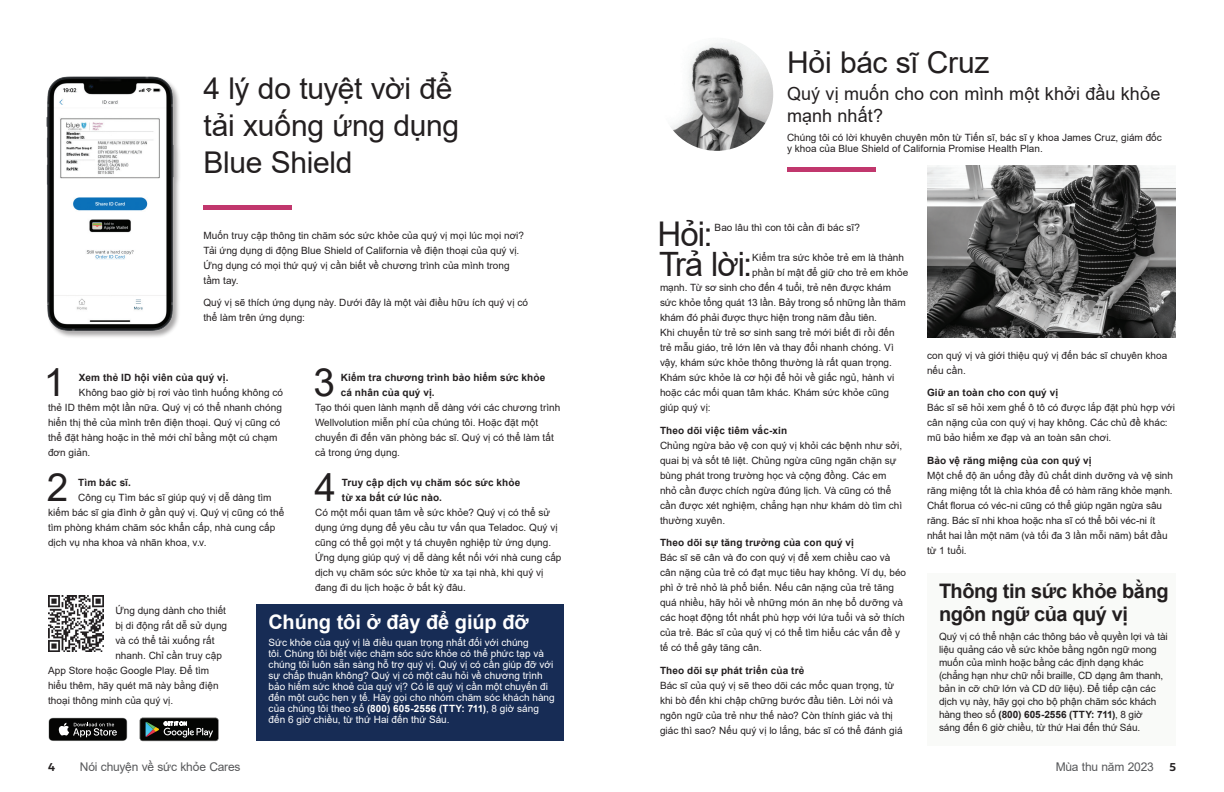
<style>
.page{position:relative;width:1224px;height:792px;background:#fff}
.page>*{position:absolute;margin:0;border:0;box-sizing:border-box;transform-origin:0 0}
.MC_BODY_12pt_DROP{font:38.8px "Arial";color:#231f20}
.B_BODY_Drop{font:34.1px "Arial";color:#231f20}
.B_BODY_Drop-2{font:33.6px "Arial";letter-spacing:-.03em;color:#231f20}
.B_HEAD_36{font:30px/37px "Arial";letter-spacing:-.01em;color:#231f20}
.B_CTA_Black_Hed{font:700 20px/23px "Arial";letter-spacing:-.025em;color:#231f20}
.B_CTA_White__Hed{font:700 20px "Arial";letter-spacing:-.005em;color:#fff}
.B_Q{font:18px/22px "Arial";letter-spacing:.005em;color:#231f20}
.t1{font:12px "Arial";letter-spacing:-.02em;color:#57585a}
.t2{font:12px "Fieldwork Geo Demibold";color:#231f20}
.B_BODY_12pt{font:10px/15px "Arial";letter-spacing:.005em;color:#231f20}
.MC_BODY_12pt_DROP-2{font:10px "Arial";letter-spacing:.005em;color:#231f20}
.B_CTA_White_Text{font:10px/11px "Arial";letter-spacing:.005em;color:#fff}
.B_CTA_Black_Text{font:10px/13px "Arial";letter-spacing:-.005em;color:#231f20}
.B_BODY_Drop-3{font:10px "Arial";letter-spacing:-.005em;color:#231f20}
.MC_BODY_12pt_DROP-3{font:700 10px "Arial";letter-spacing:.015em;color:#231f20}
.s1{font-weight:700}
</style>
<div class="page">
<div style="left:257px;top:604px;width:307px;height:137px;background:#172c55"></div>
<div style="left:927px;top:574px;width:249px;height:172px;background:#f9faf8"></div>
<img style="left:660px;top:38px;width:113px;height:113px;border-radius:57px">
<svg style="left:48px;top:718px;width:79px;height:23px;background:#313130"></svg>
<svg style="left:140px;top:718px;width:79px;height:23px;background:#323533"></svg>
<img style="left:48px;top:596px;width:56px;height:55px">
<img style="left:927px;top:165px;width:249px;height:173px">
<div style="left:203px;top:205px;width:89px;height:5px;background:#c1376d"></div>
<div style="left:787px;top:167px;width:89px;height:5px;background:#c1376d"></div>
<div style="left:47px;top:76px;width:134px;height:263px;background:#231f20;opacity:.4"></div>
<img style="left:46px;top:76px;width:131px;height:258px">
<p class="B_HEAD_36" style="left:203px;top:70px;width:257px">4 lý do tuyệt vời để tải xuống ứng dụng<br>Blue Shield</p>
<p class="B_BODY_12pt" style="left:203px;top:227px;width:322px">Muốn truy cập thông tin chăm sóc sức khỏe của quý vị mọi lúc mọi nơi?<br>Tải ứng dụng di động Blue Shield of California về điện thoại của quý vị.<br>Ứng dụng có mọi thứ quý vị cần biết về chương trình của mình trong tầm tay.</p>
<p class="B_BODY_12pt" style="left:203px;top:295px;width:326px">Quý vị sẽ thích ứng dụng này. Dưới đây là một vài điều hữu ích quý vị có thể làm trên ứng dụng:</p>
<p class="MC_BODY_12pt_DROP" style="left:44px;top:356px;width:23px">1</p>
<p class="MC_BODY_12pt_DROP-3" style="left:79px;top:370px;width:151px">Xem thẻ ID hội viên của quý vị.</p>
<p class="MC_BODY_12pt_DROP-2" style="left:79px;top:386px;width:206px">Không bao giờ bị rơi vào tình huống không có</p>
<p class="MC_BODY_12pt_DROP-2" style="left:48px;top:401px;width:235px">thẻ ID thêm một lần nữa. Quý vị có thể nhanh chóng</p>
<p class="MC_BODY_12pt_DROP-2" style="left:48px;top:416px;width:234px">hiển thị thẻ của mình trên điện thoại. Quý vị cũng có</p>
<p class="MC_BODY_12pt_DROP-2" style="left:48px;top:431px;width:231px">thể đặt hàng hoặc in thẻ mới chỉ bằng một cú chạm</p>
<p class="MC_BODY_12pt_DROP-2" style="left:48px;top:446px;width:44px">đơn giản.</p>
<p class="MC_BODY_12pt_DROP" style="left:47px;top:461px;width:23px">2</p>
<p class="MC_BODY_12pt_DROP-3" style="left:78px;top:475px;width:54px">Tìm bác sĩ.</p>
<p class="MC_BODY_12pt_DROP-2" style="left:78px;top:491px;width:195px">Công cụ Tìm bác sĩ giúp quý vị dễ dàng tìm</p>
<p class="MC_BODY_12pt_DROP-2" style="left:48px;top:506px;width:238px">kiếm bác sĩ gia đình ở gần quý vị. Quý vị cũng có thể</p>
<p class="MC_BODY_12pt_DROP-2" style="left:48px;top:521px;width:229px">tìm phòng khám chăm sóc khẩn cấp, nhà cung cấp</p>
<p class="MC_BODY_12pt_DROP-2" style="left:48px;top:536px;width:160px">dịch vụ nha khoa và nhãn khoa, v.v.</p>
<p class="MC_BODY_12pt_DROP" style="left:313px;top:356px;width:23px">3</p>
<p class="MC_BODY_12pt_DROP-3" style="left:341px;top:370px;width:206px">Kiểm tra chương trình bảo hiểm sức khỏe</p>
<p class="MC_BODY_12pt_DROP-3" style="left:341px;top:385px;width:96px">cá nhân của quý vị.</p>
<p class="MC_BODY_12pt_DROP-2" style="left:315px;top:401px;width:247px">Tạo thói quen lành mạnh dễ dàng với các chương trình</p>
<p class="MC_BODY_12pt_DROP-2" style="left:315px;top:416px;width:225px">Wellvolution miễn phí của chúng tôi. Hoặc đặt một</p>
<p class="MC_BODY_12pt_DROP-2" style="left:315px;top:431px;width:240px">chuyến đi đến văn phòng bác sĩ. Quý vị có thể làm tất</p>
<p class="MC_BODY_12pt_DROP-2" style="left:315px;top:446px;width:87px">cả trong ứng dụng.</p>
<p class="MC_BODY_12pt_DROP" style="left:315px;top:461px;width:23px">4</p>
<p class="MC_BODY_12pt_DROP-3" style="left:342px;top:475px;width:180px">Truy cập dịch vụ chăm sóc sức khỏe</p>
<p class="MC_BODY_12pt_DROP-3" style="left:342px;top:490px;width:102px">từ xa bất cứ lúc nào.</p>
<p class="MC_BODY_12pt_DROP-2" style="left:315px;top:506px;width:237px">Có một mối quan tâm về sức khỏe? Quý vị có thể sử</p>
<p class="MC_BODY_12pt_DROP-2" style="left:315px;top:521px;width:244px">dụng ứng dụng để yêu cầu tư vấn qua Teladoc. Quý vị</p>
<p class="MC_BODY_12pt_DROP-2" style="left:315px;top:536px;width:238px">cũng có thể gọi một y tá chuyên nghiệp từ ứng dụng.</p>
<p class="MC_BODY_12pt_DROP-2" style="left:315px;top:551px;width:248px">Ứng dụng giúp quý vị dễ dàng kết nối với nhà cung cấp</p>
<p class="MC_BODY_12pt_DROP-2" style="left:315px;top:566px;width:230px">dịch vụ chăm sóc sức khỏe từ xa tại nhà, khi quý vị</p>
<p class="MC_BODY_12pt_DROP-2" style="left:315px;top:581px;width:152px">đang đi du lịch hoặc ở bất kỳ đâu.</p>
<p class="B_BODY_12pt" style="left:115px;top:602px;width:112px">Ứng dụng dành cho thiết</p>
<p class="B_BODY_12pt" style="left:115px;top:617px;width:113px">bị di động rất dễ sử dụng</p>
<p class="B_BODY_12pt" style="left:115px;top:632px;width:101px">và có thể tải xuống rất</p>
<p class="B_BODY_12pt" style="left:115px;top:647px;width:108px">nhanh. Chỉ cần truy cập</p>
<p class="B_BODY_12pt" style="left:48px;top:662px;width:163px">App Store hoặc Google Play. Để tìm</p>
<p class="B_BODY_12pt" style="left:48px;top:677px;width:172px">hiểu thêm, hãy quét mã này bằng điện</p>
<p class="B_BODY_12pt" style="left:48px;top:692px;width:127px">thoại thông minh của quý vị.</p>
<p class="B_CTA_White__Hed" style="left:269px;top:607px;width:262px">Chúng tôi ở đây để giúp đỡ</p>
<p class="B_CTA_White_Text" style="left:269px;top:636px;width:288px">Sức khỏe của quý vị là điều quan trọng nhất đối với chúng<br>tôi. Chúng tôi biết việc chăm sóc sức khỏe có thể phức tạp và chúng tôi luôn sẵn sàng hỗ trợ quý vị. Quý vị có cần giúp đỡ với sự chấp thuận không? Quý vị có một câu hỏi về chương trình bảo hiểm sức khoẻ của quý vị? Có lẽ quý vị cần một chuyến đi đến một cuộc hẹn y tế. Hãy gọi cho nhóm chăm sóc khách hàng của chúng tôi theo số <span class="s1">(800) 605-2556 (TTY: 711)</span>, 8 giờ sáng đến 6 giờ chiều, từ thứ Hai đến thứ Sáu.</p>
<p class="B_HEAD_36" style="left:787px;top:44px;width:204px">Hỏi bác sĩ Cruz</p>
<p class="B_Q" style="left:787px;top:82px;width:375px">Quý vị muốn cho con mình một khởi đầu khỏe mạnh nhất?</p>
<p class="B_BODY_12pt" style="left:787px;top:131px;width:376px;line-height:11.5px">Chúng tôi có lời khuyên chuyên môn từ Tiến sĩ, bác sĩ y khoa James Cruz, giám đốc y khoa của Blue Shield of California Promise Health Plan.</p>
<p class="B_BODY_Drop" style="left:657px;top:211px;width:57px">Hỏi:</p>
<p class="B_BODY_Drop-3" style="left:715px;top:221px;width:147px">Bao lâu thì con tôi cần đi bác sĩ?</p>
<p class="B_BODY_Drop-2" style="left:659px;top:241px;width:95px">Trả lời:</p>
<p class="B_BODY_Drop-3" style="left:752px;top:251px;width:153px">Kiểm tra sức khỏe trẻ em là thành</p>
<p class="B_BODY_Drop-3" style="left:752px;top:266px;width:158px">phần bí mật để giữ cho trẻ em khỏe</p>
<p class="B_BODY_Drop-3" style="left:660px;top:281px;width:233px">mạnh. Từ sơ sinh cho đến 4 tuổi, trẻ nên được khám</p>
<p class="B_BODY_Drop-3" style="left:660px;top:296px;width:247px">sức khỏe tổng quát 13 lần. Bảy trong số những lần thăm</p>
<p class="B_BODY_Drop-3" style="left:660px;top:311px;width:218px">khám đó phải được thực hiện trong năm đầu tiên.</p>
<p class="B_BODY_12pt" style="left:660px;top:325px;width:236px">Khi chuyển từ trẻ sơ sinh sang trẻ mới biết đi rồi đến trẻ mẫu giáo, trẻ lớn lên và thay đổi nhanh chóng. Vì vậy, khám sức khỏe thông thường là rất quan trọng.<br>Khám sức khỏe là cơ hội để hỏi về giấc ngủ, hành vi hoặc các mối quan tâm khác. Khám sức khỏe cũng giúp quý vị:</p>
<p class="B_BODY_12pt" style="left:660px;top:422px;width:244px"><span class="s1">Theo dõi việc tiêm vắc-xin<br></span>Chủng ngừa bảo vệ con quý vị khỏi các bệnh như sởi, quai bị và sốt tê liệt. Chủng ngừa cũng ngăn chặn sự bùng phát trong trường học và cộng đồng. Các em nhỏ cần được chích ngừa đúng lịch. Và cũng có thể cần được xét nghiệm, chẳng hạn như khám dò tìm chì thường xuyên.</p>
<p class="B_BODY_12pt" style="left:660px;top:535px;width:248px"><span class="s1">Theo dõi sự tăng trưởng của con quý vị<br></span>Bác sĩ sẽ cân và đo con quý vị để xem chiều cao và cân nặng của trẻ có đạt mục tiêu hay không. Ví dụ, béo phì ở trẻ nhỏ là phổ biến. Nếu cân nặng của trẻ tăng quá nhiều, hãy hỏi về những món ăn nhẹ bổ dưỡng và các hoạt động tốt nhất phù hợp với lứa tuổi và sở thích của trẻ. Bác sĩ của quý vị có thể tìm hiểu các vấn đề y tế có thể gây tăng cân.</p>
<p class="B_BODY_12pt" style="left:660px;top:662px;width:244px"><span class="s1">Theo dõi sự phát triển của trẻ<br></span>Bác sĩ của quý vị sẽ theo dõi các mốc quan trọng, từ khi bò đến khi chập chững bước đầu tiên. Lời nói và ngôn ngữ của trẻ như thế nào? Còn thính giác và thị giác thì sao? Nếu quý vị lo lắng, bác sĩ có thể đánh giá</p>
<p class="B_BODY_12pt" style="left:927px;top:347px;width:242px">con quý vị và giới thiệu quý vị đến bác sĩ chuyên khoa nếu cần.</p>
<p class="B_BODY_12pt" style="left:927px;top:385px;width:249px"><span class="s1">Giữ an toàn cho con quý vị<br></span>Bác sĩ sẽ hỏi xem ghế ô tô có được lắp đặt phù hợp với cân nặng của con quý vị hay không. Các chủ đề khác: mũ bảo hiểm xe đạp và an toàn sân chơi.</p>
<p class="B_BODY_12pt" style="left:927px;top:452px;width:248px"><span class="s1">Bảo vệ răng miệng của con quý vị<br></span>Một chế độ ăn uống đầy đủ chất dinh dưỡng và vệ sinh răng miệng tốt là chìa khóa để có hàm răng khỏe mạnh.<br>Chất florua có véc-ni cũng có thể giúp ngăn ngừa sâu răng. Bác sĩ nhi khoa hoặc nha sĩ có thể bôi véc-ni ít nhất hai lần một năm (và tối đa 3 lần mỗi năm) bắt đầu từ 1 tuổi.</p>
<p class="B_CTA_Black_Hed" style="left:939px;top:580px;width:231px">Thông tin sức khỏe bằng ngôn ngữ của quý vị</p>
<p class="B_CTA_Black_Text" style="left:939px;top:630px;width:230px">Quý vị có thể nhận các thông báo về quyền lợi và tài liệu quảng cáo về sức khỏe bằng ngôn ngữ mong muốn của mình hoặc bằng các định dạng khác (chẳng hạn như chữ nổi braille, CD dạng âm thanh, bản in cỡ chữ lớn và CD dữ liệu). Để tiếp cận các dịch vụ này, hãy gọi cho bộ phận chăm sóc khách hàng theo số <span class="s1">(800) 605-2556 (TTY: 711)</span>, 8 giờ<br>sáng đến 6 giờ chiều, từ thứ Hai đến thứ Sáu.</p>
<p class="t2" style="left:48px;top:758px;width:9px">4</p>
<p class="t1" style="left:80px;top:759px;width:162px">Nói chuyện về sức khỏe Cares</p>
<p class="t1" style="left:1056px;top:759px;width:100px">Mùa thu năm 2023</p>
<p class="t2" style="left:1169px;top:758px;width:8px">5</p>
</div>
